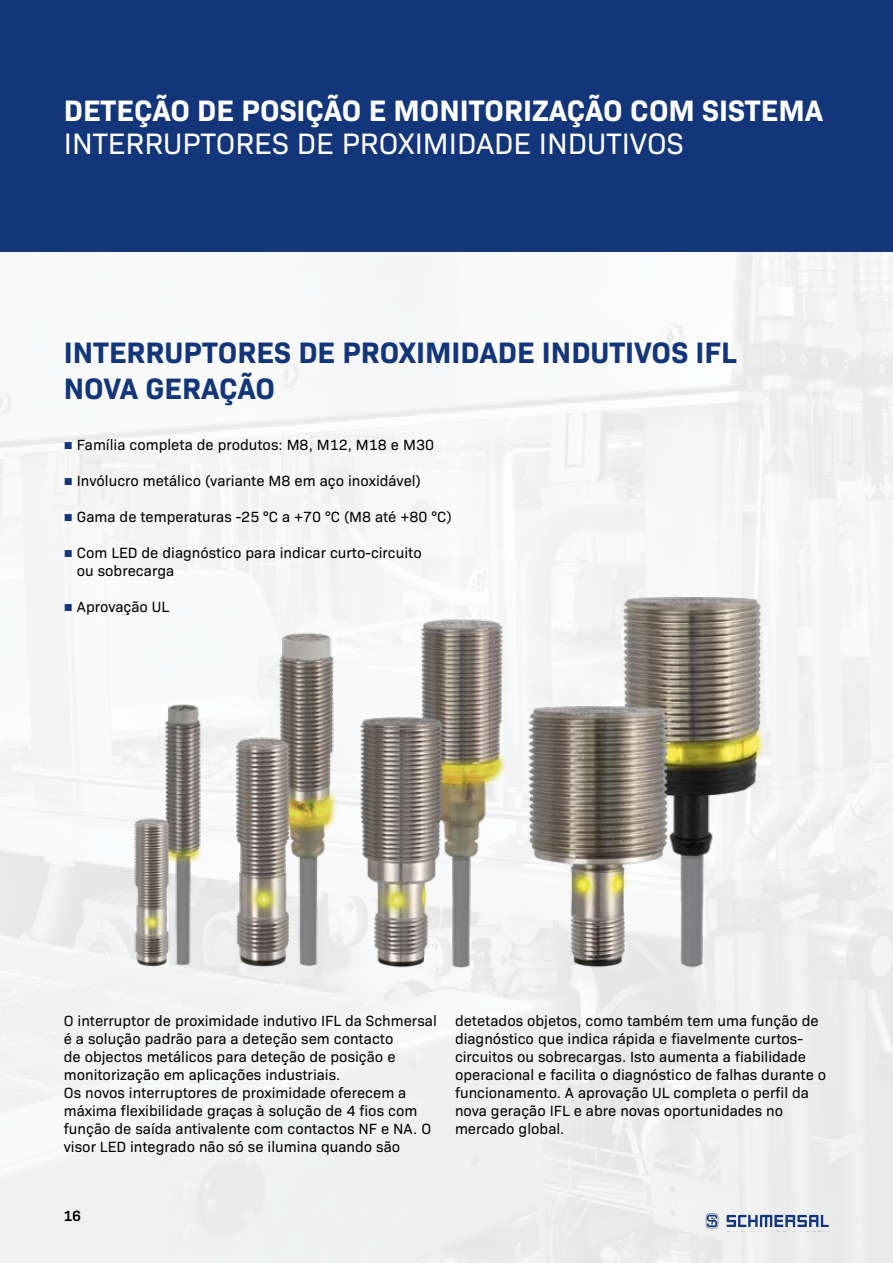
<style>
.page{position:relative;width:893px;height:1263px;background:#fff}
.page>*{position:absolute;margin:0;border:0;box-sizing:border-box;transform-origin:0 0}
.t1{font:700 30px/36px "Bio Sans";color:#13357a}
.t2{font:700 30px "Bio Sans";color:#fff}
.t3{font:30px "Bio Sans";color:#fff}
.t4{font:15px/18px "Bio Sans";color:#000}
.t5{font:600 15px "Bio Sans";color:#000}
.s1{font-family:"Arial";color:#13357a}
</style>
<div class="page">
<div style="left:0;top:0;width:893px;height:252px;background:#13357a"></div>
<svg style="left:727px;top:1215px;width:102px;height:12px"></svg>
<svg style="left:706px;top:1213px;width:12px;height:15px"></svg>
<img style="left:115px;top:584px;width:672px;height:394px">
<h1 class="t2" style="left:64px;top:88px;width:761px">DETEÇÃO DE POSIÇÃO E MONITORIZAÇÃO COM SISTEMA</h1>
<h1 class="t3" style="left:64px;top:122px;width:621px">INTERRUPTORES DE PROXIMIDADE INDUTIVOS</h1>
<h1 class="t1" style="left:64px;top:332px;width:674px">INTERRUPTORES DE PROXIMIDADE INDUTIVOS IFL<br>NOVA GERAÇÃO</h1>
<p class="t4" style="left:64px;top:435px;width:372px"><span class="s1">■</span> Família completa de produtos: M8, M12, M18 e M30</p>
<p class="t4" style="left:64px;top:471px;width:359px"><span class="s1">■</span> Invólucro metálico (variante M8 em aço inoxidável)</p>
<p class="t4" style="left:64px;top:507px;width:389px"><span class="s1">■</span> Gama de temperaturas -25 °C a +70 °C (M8 até +80 °C)</p>
<p class="t4" style="left:77px;top:543px;width:346px;text-indent:-13px"><span class="s1">■</span> Com LED de diagnóstico para indicar curto-circuito ou sobrecarga</p>
<p class="t4" style="left:64px;top:597px;width:107px"><span class="s1">■</span> Aprovação UL</p>
<p class="t4" style="left:64px;top:1011px;width:375px">O interruptor de proximidade indutivo IFL da Schmersal é a solução padrão para a deteção sem contacto<br>de objectos metálicos para deteção de posição e monitorização em aplicações industriais.<br>Os novos interruptores de proximidade oferecem a máxima flexibilidade graças à solução de 4 fios com função de saída antivalente com contactos NF e NA. O visor LED integrado não só se ilumina quando são</p>
<p class="t4" style="left:455px;top:1011px;width:373px">detetados objetos, como também tem uma função de diagnóstico que indica rápida e fiavelmente curtos&shy;circuitos ou sobrecargas. Isto aumenta a fiabilidade operacional e facilita o diagnóstico de falhas durante o funcionamento. A aprovação UL completa o perfil da nova geração IFL e abre novas oportunidades no mercado global.</p>
<p class="t5" style="left:63px;top:1204px;width:19px">16</p>
</div>
